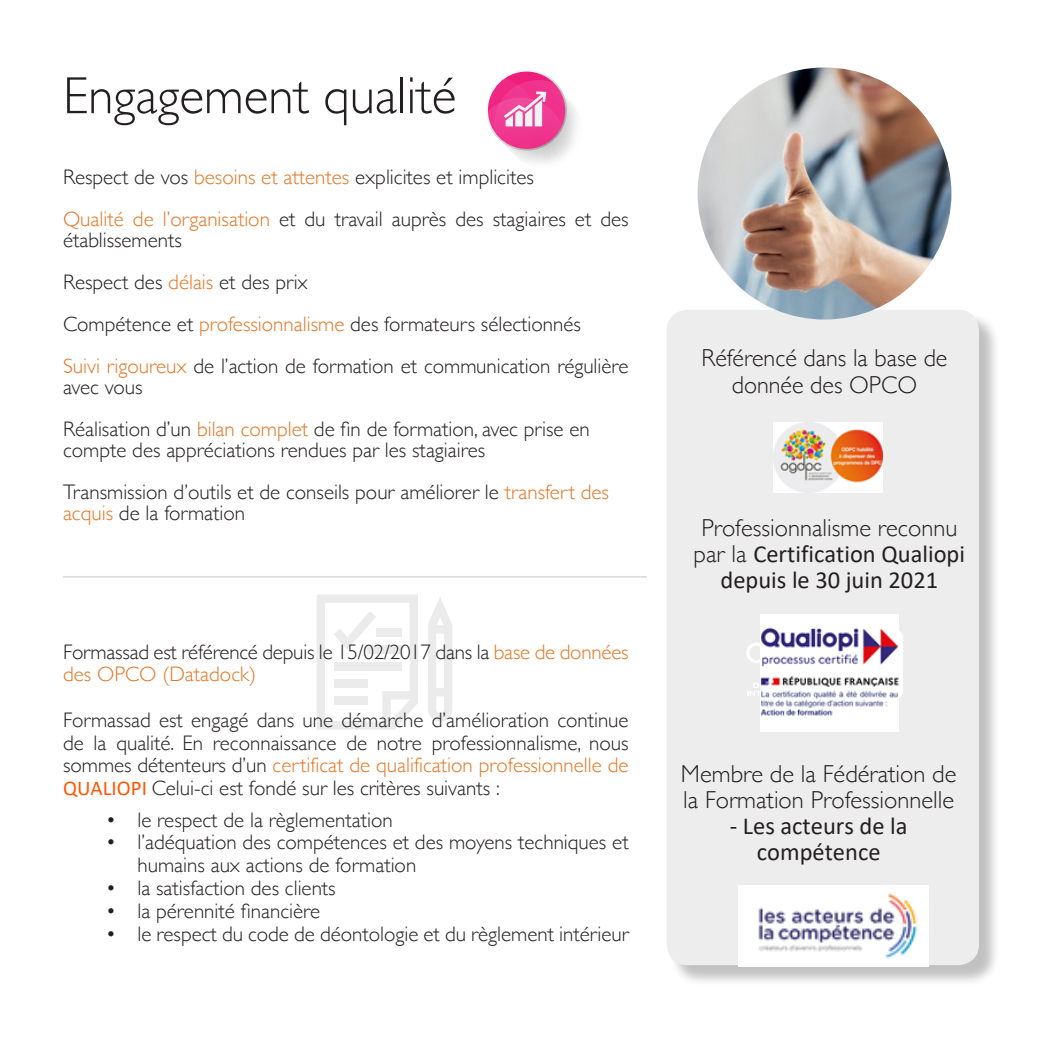
<style>
.page{position:relative;width:1042px;height:1042px;background:#fff}
.page>*{position:absolute;margin:0;border:0;box-sizing:border-box;transform-origin:0 0}
.t1{font:300 52.5px "Gill Sans";color:#231f20}
.t2{font:24.5px/26.1px "Calibri";color:#231f20;text-align:center}
.t3{font:300 24.5px/26.2px "Gill Sans";color:#231f20}
.t4{font:300 21px/22.8px "Gill Sans";color:#231f20}
.s1{color:#e47625}
.s2{font-family:"Calibri";font-weight:400;color:#f50}
.s3{font-family:"Gill Sans";font-weight:300}
</style>
<div class="page">
<div style="left:669px;top:313px;width:332px;height:674px;background:#231f20;opacity:.75"></div>
<div style="left:666px;top:310px;width:313px;height:655px;background:#ededee;border-radius:21px"></div>
<svg style="left:317px;top:594px;width:101px;height:135px"></svg>
<svg style="left:428px;top:598px;width:24px;height:123px"></svg>
<svg style="left:898px;top:629px;width:5px;height:70px"></svg>
<svg style="left:747px;top:683px;width:13px;height:13px"></svg>
<svg style="left:746px;top:643px;width:14px;height:20px"></svg>
<svg style="left:488px;top:72px;width:89px;height:91px"></svg>
<hr style="left:63px;top:576px;width:584px;height:2px;background:#231f20">
<img style="left:697px;top:67px;width:254px;height:252px">
<img style="left:739px;top:885px;width:189px;height:82px">
<img style="left:760px;top:614px;width:138px;height:117px">
<img style="left:773px;top:422px;width:109px;height:70px">
<p class="t1" style="left:63px;top:55px;width:395px">Engagement qualité</p>
<p class="t4" style="left:63px;top:165px;width:472px">Respect de vos <span class="s1">besoins et attentes</span> explicites et implicites</p>
<p class="t4" style="left:63px;top:208px;width:567px;line-height:21px"><span class="s1">Qualité de l’organisation</span> et du travail auprès des stagiaires et des établissements</p>
<p class="t4" style="left:63px;top:270px;width:246px">Respect des <span class="s1">délais</span> et des prix</p>
<p class="t4" style="left:63px;top:312px;width:519px">Compétence et <span class="s1">professionnalisme</span> des formateurs sélectionnés</p>
<p class="t4" style="left:63px;top:355px;width:567px;line-height:21px"><span class="s1">Suivi rigoureux</span> de l’action de formation et communication régulière avec vous</p>
<p class="t4" style="left:63px;top:418px;width:528px;line-height:21px">Réalisation d’un <span class="s1">bilan complet</span> de fin de formation, avec prise en compte des appréciations rendues par les stagiaires</p>
<p class="t4" style="left:63px;top:481px;width:547px;line-height:21px">Transmission d’outils et de conseils pour améliorer le <span class="s1">transfert des acquis</span> de la formation</p>
<p class="t4" style="left:63px;top:639px;width:567px">Formassad est référencé depuis le 15/02/2017 dans la <span class="s1">base de données des OPCO (Datadock)</span></p>
<p class="t4" style="left:63px;top:708px;width:567px;text-align:justify">Formassad est engagé dans une démarche d’amélioration continue de la qualité. En reconnaissance de notre professionnalisme, nous sommes détenteurs d’un <span class="s1">certificat de qualification professionnelle de </span><span class="s2">QUALIOPI</span> Celui-ci est fondé sur les critères suivants :</p>
<p class="t4" style="left:106px;top:807px;width:288px">• le respect de la règlementation</p>
<p class="t4" style="left:137px;top:830px;width:493px;text-indent:-32px">• l’adéquation des compétences et des moyens techniques et humains aux actions de formation</p>
<p class="t4" style="left:106px;top:876px;width:231px">• la satisfaction des clients</p>
<p class="t4" style="left:106px;top:898px;width:216px">• la pérennité financière</p>
<p class="t4" style="left:106px;top:921px;width:524px">• le respect du code de déontologie et du règlement intérieur</p>
<p class="t3" style="left:701px;top:344px;width:247px">Référencé dans la base de</p>
<p class="t3" style="left:732px;top:370px;width:187px">donnée des OPCO</p>
<p class="t2" style="left:693px;top:514px;width:273px"><span class="s3">Professionnalisme reconnu par la</span> Certification Qualiopi depuis le 30 juin 2021</p>
<p class="t3" style="left:681px;top:759px;width:277px">Membre de la Fédération de la Formation Professionnelle</p>
<p class="t2" style="left:730px;top:812px;width:179px">- Les acteurs de la compétence</p>
</div>
